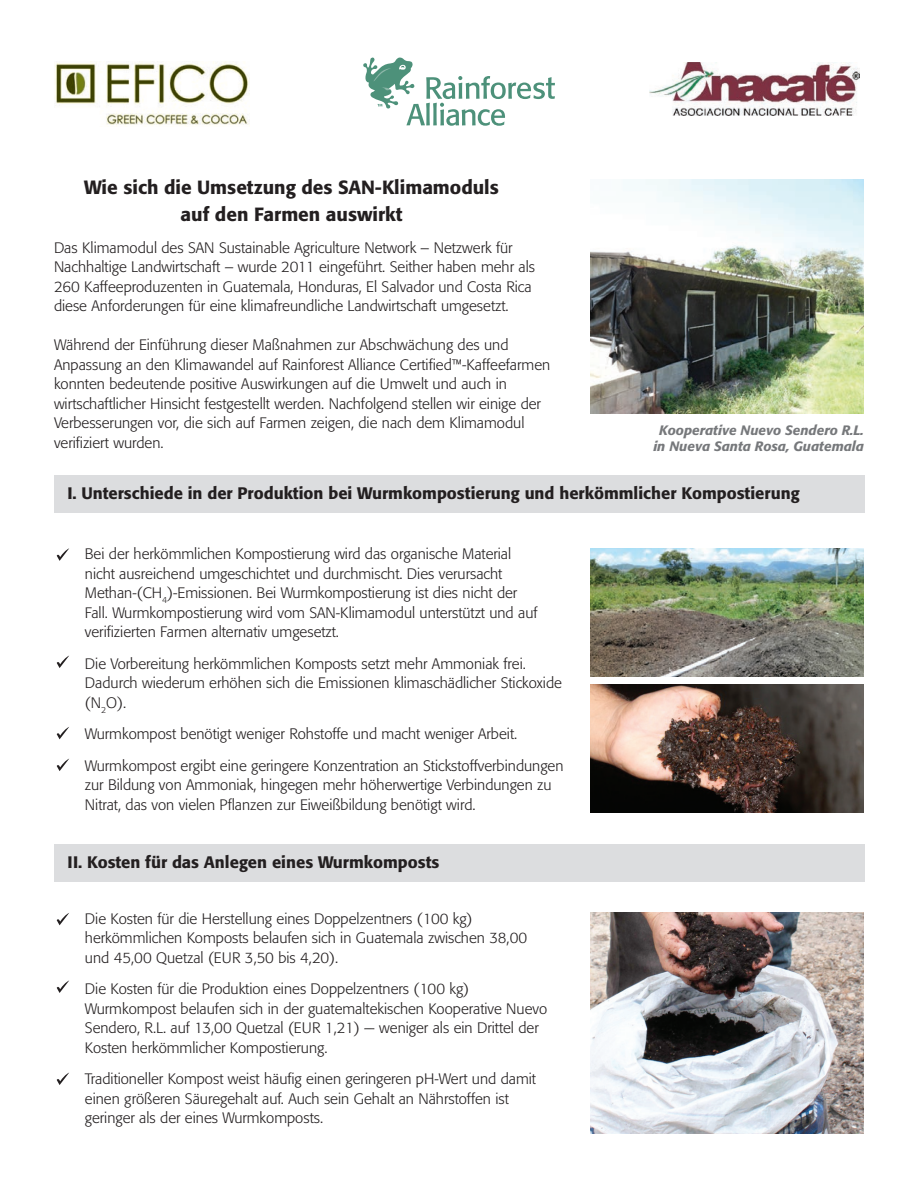
<style>
.page{position:relative;width:918px;height:1188px;background:#fff}
.page>*{position:absolute;margin:0;border:0;box-sizing:border-box;transform-origin:0 0}
.t1{font:500 18.9px/26.8px "Formata";color:#231f20;text-align:center}
.t2{font:500 16.5px "Formata";color:#231f20}
.t3{font:300 15px/19.5px "Formata";color:#231f20}
.t4{font:italic 500 13.5px/16.5px "Formata";color:#76787b;text-align:center}
</style>
<div class="page">
<img style="left:650px;top:63px;width:210px;height:53px">
<svg style="left:363px;top:57px;width:192px;height:69px"></svg>
<img style="left:590px;top:179px;width:274px;height:234px">
<img style="left:590px;top:548px;width:274px;height:129px">
<img style="left:590px;top:684px;width:274px;height:129px">
<div style="left:54px;top:475px;width:810px;height:37px;background:#dcdddf"></div>
<svg style="left:57px;top:548px;width:12px;height:13px"></svg>
<svg style="left:57px;top:655px;width:12px;height:13px"></svg>
<svg style="left:57px;top:727px;width:12px;height:12px"></svg>
<svg style="left:57px;top:759px;width:12px;height:12px"></svg>
<img style="left:590px;top:912px;width:274px;height:222px">
<div style="left:54px;top:844px;width:810px;height:38px;background:#dcdddf"></div>
<svg style="left:57px;top:913px;width:12px;height:12px"></svg>
<svg style="left:57px;top:980px;width:12px;height:13px"></svg>
<svg style="left:57px;top:1072px;width:12px;height:13px"></svg>
<img style="left:54px;top:61px;width:196px;height:65px">
<p class="t1" style="left:84px;top:174px;width:416px">Wie sich die Umsetzung des SAN-Klimamoduls auf den Farmen auswirkt</p>
<p class="t3" style="left:54px;top:238px;width:483px">Das Klimamodul des SAN Sustainable Agriculture Network – Netzwerk für Nachhaltige Landwirtschaft – wurde 2011 eingeführt. Seither haben mehr als 260 Kaffeeproduzenten in Guatemala, Honduras, El Salvador und Costa Rica diese Anforderungen für eine klimafreundliche Landwirtschaft umgesetzt.</p>
<p class="t3" style="left:54px;top:335px;width:498px">Während der Einführung dieser Maßnahmen zur Abschwächung des und Anpassung an den Klimawandel auf Rainforest Alliance Certified™-Kaffeefarmen konnten bedeutende positive Auswirkungen auf die Umwelt und auch in wirtschaftlicher Hinsicht festgestellt werden. Nachfolgend stellen wir einige der Verbesserungen vor, die sich auf Farmen zeigen, die nach dem Klimamodul verifiziert wurden.</p>
<p class="t4" style="left:653px;top:422px;width:212px">Kooperative Nuevo Sendero R.L. in Nueva Santa Rosa, Guatemala</p>
<p class="t2" style="left:68px;top:483px;width:734px">I. Unterschiede in der Produktion bei Wurmkompostierung und herkömmlicher Kompostierung</p>
<p class="t3" style="left:85px;top:544px;width:454px">Bei der herkömmlichen Kompostierung wird das organische Material nicht ausreichend umgeschichtet und durchmischt. Dies verursacht Methan-(CH<sub>4</sub>)-Emissionen. Bei Wurmkompostierung ist dies nicht der Fall. Wurmkompostierung wird vom SAN-Klimamodul unterstützt und auf verifizierten Farmen alternativ umgesetzt.</p>
<p class="t3" style="left:85px;top:654px;width:479px">Die Vorbereitung herkömmlichen Komposts setzt mehr Ammoniak frei.<br>Dadurch wiederum erhöhen sich die Emissionen klimaschädlicher Stickoxide (N<sub>2</sub>O).</p>
<p class="t3" style="left:85px;top:724px;width:434px">Wurmkompost benötigt weniger Rohstoffe und macht weniger Arbeit.</p>
<p class="t3" style="left:85px;top:756px;width:480px">Wurmkompost ergibt eine geringere Konzentration an Stickstoffverbindungen zur Bildung von Ammoniak, hingegen mehr höherwertige Verbindungen zu<br>Nitrat, das von vielen Pflanzen zur Eiweißbildung benötigt wird.</p>
<p class="t2" style="left:68px;top:852px;width:373px">II. Kosten für das Anlegen eines Wurmkomposts</p>
<p class="t3" style="left:85px;top:909px;width:444px">Die Kosten für die Herstellung eines Doppelzentners (100 kg) herkömmlichen Komposts belaufen sich in Guatemala zwischen 38,00 und 45,00 Quetzal (EUR 3,50 bis 4,20).</p>
<p class="t3" style="left:85px;top:979px;width:464px">Die Kosten für die Produktion eines Doppelzentners (100 kg)<br>Wurmkompost belaufen sich in der guatemaltekischen Kooperative Nuevo Sendero, R.L. auf 13,00 Quetzal (EUR 1,21) — weniger als ein Drittel der Kosten herkömmlicher Kompostierung.</p>
<p class="t3" style="left:85px;top:1069px;width:453px">Traditioneller Kompost weist häufig einen geringeren pH-Wert und damit einen größeren Säuregehalt auf. Auch sein Gehalt an Nährstoffen ist geringer als der eines Wurmkomposts.</p>
</div>
